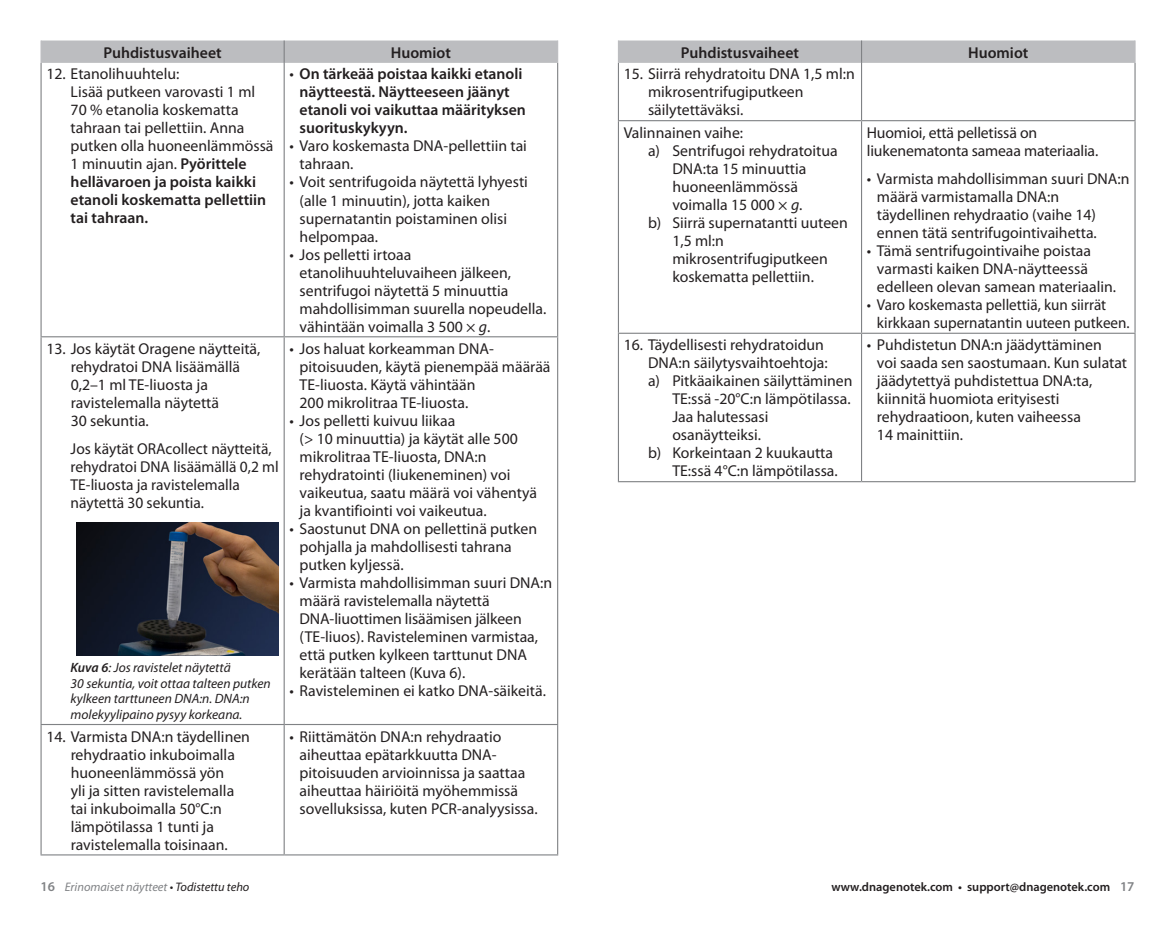
<style>
.page{position:relative;width:1175px;height:932px;background:#fff}
.page>*{position:absolute;margin:0;border:0;box-sizing:border-box;transform-origin:0 0}
.t1{font:15.75px/18px "Myriad Pro";color:#231f20}
.t2{font:600 15.75px/18px "Myriad Pro";color:#231f20}
.t3{font:15.75px/18px "Myriad Pro";color:#231f20;scale:.96 1}
.t4{font:italic 13.5px/15.8px "Myriad Pro";color:#231f20}
.t5{font:600 12.38px "Myriad Pro";color:#231f20}
.t6{font:italic 12.38px "Myriad Pro";color:#808285}
.s1{font-weight:600}
.s2{font-weight:400}
.s3{font-style:italic}
.s4{font-weight:600;font-style:normal;font-size:13.5px}
.s5{color:#231f20}
.s6{font-size:13.5px;color:#808285}
</style>
<div class="page">
<hr style="left:40px;top:63px;width:2px;height:273px;background:#808285">
<hr style="left:40px;top:337px;width:2px;height:387px;background:#808285">
<hr style="left:40px;top:725px;width:2px;height:129px;background:#808285">
<hr style="left:284px;top:63px;width:1px;height:273px;background:#808285">
<hr style="left:557px;top:63px;width:1px;height:273px;background:#808285">
<hr style="left:284px;top:337px;width:1px;height:387px;background:#808285">
<hr style="left:557px;top:337px;width:1px;height:387px;background:#808285">
<hr style="left:284px;top:725px;width:1px;height:129px;background:#808285">
<hr style="left:557px;top:725px;width:1px;height:129px;background:#808285">
<hr style="left:40px;top:336px;width:244px;height:1px;background:#808285">
<hr style="left:284px;top:336px;width:274px;height:1px;background:#808285">
<hr style="left:40px;top:724px;width:244px;height:1px;background:#808285">
<hr style="left:284px;top:724px;width:274px;height:1px;background:#808285">
<hr style="left:40px;top:854px;width:244px;height:1px;background:#808285">
<hr style="left:284px;top:854px;width:274px;height:1px;background:#808285">
<hr style="left:40px;top:40px;width:2px;height:23px;background:#bcbdc0">
<div style="left:41px;top:40px;width:517px;height:23px;background:#bcbdc0"></div>
<img style="left:76px;top:522px;width:203px;height:133px">
<hr style="left:618px;top:63px;width:1px;height:57px;background:#808285">
<hr style="left:618px;top:121px;width:1px;height:212px;background:#808285">
<hr style="left:618px;top:334px;width:1px;height:147px;background:#808285">
<hr style="left:861px;top:63px;width:1px;height:57px;background:#808285">
<hr style="left:1134px;top:63px;width:1px;height:57px;background:#808285">
<hr style="left:861px;top:121px;width:1px;height:212px;background:#808285">
<hr style="left:1134px;top:121px;width:1px;height:212px;background:#808285">
<hr style="left:861px;top:334px;width:1px;height:147px;background:#808285">
<hr style="left:1134px;top:334px;width:1px;height:147px;background:#808285">
<hr style="left:618px;top:120px;width:243px;height:1px;background:#808285">
<hr style="left:861px;top:120px;width:274px;height:1px;background:#808285">
<hr style="left:618px;top:333px;width:243px;height:1px;background:#808285">
<hr style="left:618px;top:481px;width:243px;height:1px;background:#808285">
<hr style="left:861px;top:333px;width:274px;height:1px;background:#808285">
<hr style="left:861px;top:481px;width:274px;height:1px;background:#808285">
<div style="left:618px;top:40px;width:517px;height:23px;background:#bcbdc0"></div>
<p class="t2" style="left:104px;top:43px;width:120px">Puhdistusvaiheet</p>
<p class="t2" style="left:391px;top:43px;width:62px">Huomiot</p>
<p class="t1" style="left:71px;top:65px;width:204px;text-indent:-24px">12. Etanolihuuhtelu:<br>Lisää putkeen varovasti 1 ml<br>70 % etanolia koskematta tahraan tai pellettiin. Anna putken olla huoneenlämmössä<br>1 minuutin ajan. <span class="s1">Pyörittele hellävaroen ja poista kaikki etanoli koskematta pellettiin tai tahraan.</span></p>
<p class="t2" style="left:299px;top:65px;width:228px;text-indent:-10px"><span class="s2">•</span> On tärkeää poistaa kaikki etanoli näytteestä. Näytteeseen jäänyt etanoli voi vaikuttaa määrityksen suorituskykyyn.</p>
<p class="t1" style="left:299px;top:137px;width:229px;text-indent:-10px">• Varo koskemasta DNA-pellettiin tai tahraan.</p>
<p class="t1" style="left:299px;top:173px;width:230px;text-indent:-10px">• Voit sentrifugoida näytettä lyhyesti (alle 1 minuutin), jotta kaiken supernatantin poistaminen olisi helpompaa.</p>
<p class="t1" style="left:299px;top:245px;width:248px;text-indent:-10px">• Jos pelletti irtoaa etanolihuuhteluvaiheen jälkeen, sentrifugoi näytettä 5 minuuttia mahdollisimman suurella nopeudella. vähintään voimalla 3 500 × <span class="s3">g</span>.</p>
<p class="t1" style="left:71px;top:339px;width:191px;text-indent:-24px">13. Jos käytät Oragene näytteitä, rehydratoi DNA lisäämällä<br>0,2–1 ml TE-liuosta ja ravistelemalla näytettä<br>30 sekuntia.</p>
<p class="t1" style="left:71px;top:439px;width:210px">Jos käytät ORAcollect näytteitä, rehydratoi DNA lisäämällä 0,2 ml<br>TE-liuosta ja ravistelemalla näytettä 30 sekuntia.</p>
<p class="t4" style="left:71px;top:659px;width:202px"><span class="s1">Kuva 6</span>: Jos ravistelet näytettä<br>30 sekuntia, voit ottaa talteen putken kylkeen tarttuneen DNA:n. DNA:n molekyylipaino pysyy korkeana.</p>
<p class="t1" style="left:299px;top:339px;width:252px;text-indent:-10px">• Jos haluat korkeamman DNA&shy;pitoisuuden, käytä pienempää määrää<br>TE-liuosta. Käytä vähintään<br>200 mikrolitraa TE-liuosta.</p>
<p class="t1" style="left:299px;top:411px;width:239px;text-indent:-10px">• Jos pelletti kuivuu liikaa<br>(&gt; 10 minuuttia) ja käytät alle 500 mikrolitraa TE-liuosta, DNA:n rehydratointi (liukeneminen) voi vaikeutua, saatu määrä voi vähentyä ja kvantifiointi voi vaikeutua.</p>
<p class="t1" style="left:299px;top:519px;width:239px;text-indent:-10px">• Saostunut DNA on pellettinä putken pohjalla ja mahdollisesti tahrana putken kyljessä.</p>
<p class="t1" style="left:299px;top:573px;width:254px;text-indent:-10px">• Varmista mahdollisimman suuri DNA:n määrä ravistelemalla näytettä DNA-liuottimen lisäämisen jälkeen (TE-liuos). Ravisteleminen varmistaa, että putken kylkeen tarttunut DNA kerätään talteen (Kuva 6).</p>
<p class="t1" style="left:289px;top:681px;width:258px">• Ravisteleminen ei katko DNA-säikeitä.</p>
<p class="t1" style="left:71px;top:727px;width:181px;text-indent:-24px">14. Varmista DNA:n täydellinen rehydraatio inkuboimalla huoneenlämmössä yön<br>yli ja sitten ravistelemalla tai inkuboimalla 50°C:n lämpötilassa 1 tunti ja ravistelemalla toisinaan.</p>
<p class="t1" style="left:299px;top:727px;width:240px;text-indent:-10px">• Riittämätön DNA:n rehydraatio aiheuttaa epätarkkuutta DNA&shy;pitoisuuden arvioinnissa ja saattaa aiheuttaa häiriöitä myöhemmissä sovelluksissa, kuten PCR-analyysissa.</p>
<p class="t2" style="left:681px;top:43px;width:120px">Puhdistusvaiheet</p>
<p class="t2" style="left:968px;top:43px;width:62px">Huomiot</p>
<p class="t1" style="left:648px;top:65px;width:208px;text-indent:-24px">15. Siirrä rehydratoitu DNA 1,5 ml:n mikrosentrifugiputkeen säilytettäväksi.</p>
<p class="t1" style="left:623px;top:123px;width:121px">Valinnainen vaihe:</p>
<p class="t1" style="left:648px;top:141px;width:191px">a) Sentrifugoi rehydratoitua</p>
<p class="t1" style="left:672px;top:159px;width:136px">DNA:ta 15 minuuttia</p>
<p class="t1" style="left:672px;top:177px;width:127px">huoneenlämmössä</p>
<p class="t1" style="left:672px;top:195px;width:132px">voimalla 15 000 × <span class="s3">g</span>.</p>
<p class="t1" style="left:648px;top:213px;width:201px">b) Siirrä supernatantti uuteen</p>
<p class="t1" style="left:672px;top:231px;width:53px">1,5 ml:n</p>
<p class="t1" style="left:672px;top:249px;width:157px">mikrosentrifugiputkeen</p>
<p class="t1" style="left:672px;top:267px;width:143px">koskematta pellettiin.</p>
<p class="t1" style="left:866px;top:123px;width:233px">Huomioi, että pelletissä on liukenematonta sameaa materiaalia.</p>
<p class="t1" style="left:877px;top:169px;width:254px;text-indent:-10px">• Varmista mahdollisimman suuri DNA:n määrä varmistamalla DNA:n täydellinen rehydraatio (vaihe 14) ennen tätä sentrifugointivaihetta.</p>
<p class="t1" style="left:877px;top:241px;width:241px;text-indent:-10px">• Tämä sentrifugointivaihe poistaa varmasti kaiken DNA-näytteessä edelleen olevan samean materiaalin.</p>
<p class="t3" style="left:877px;top:295px;width:265px;text-indent:-10px">• Varo koskemasta pellettiä, kun siirrät kirkkaan supernatantin uuteen putkeen.</p>
<p class="t1" style="left:623px;top:336px;width:202px">16. Täydellisesti rehydratoidun</p>
<p class="t1" style="left:648px;top:354px;width:181px">DNA:n säilytysvaihtoehtoja:</p>
<p class="t1" style="left:648px;top:372px;width:206px">a) Pitkäaikainen säilyttäminen</p>
<p class="t1" style="left:672px;top:390px;width:180px">TE:ssä -20°C:n lämpötilassa.</p>
<p class="t1" style="left:672px;top:408px;width:98px">Jaa halutessasi</p>
<p class="t1" style="left:672px;top:426px;width:90px">osanäytteiksi.</p>
<p class="t1" style="left:648px;top:444px;width:186px">b) Korkeintaan 2 kuukautta</p>
<p class="t1" style="left:672px;top:462px;width:167px">TE:ssä 4°C:n lämpötilassa.</p>
<p class="t1" style="left:877px;top:336px;width:252px;text-indent:-10px">• Puhdistetun DNA:n jäädyttäminen<br>voi saada sen saostumaan. Kun sulatat jäädytettyä puhdistettua DNA:ta, kiinnitä huomiota erityisesti rehydraatioon, kuten vaiheessa<br>14 mainittiin.</p>
<p class="t6" style="left:41px;top:879px;width:210px"><span class="s4">16</span> Erinomaiset näytteet <span class="s5">• Todistettu teho</span></p>
<p class="t5" style="left:831px;top:879px;width:304px">www.dnagenotek.com • support@dnagenotek.com <span class="s6">17</span></p>
</div>
